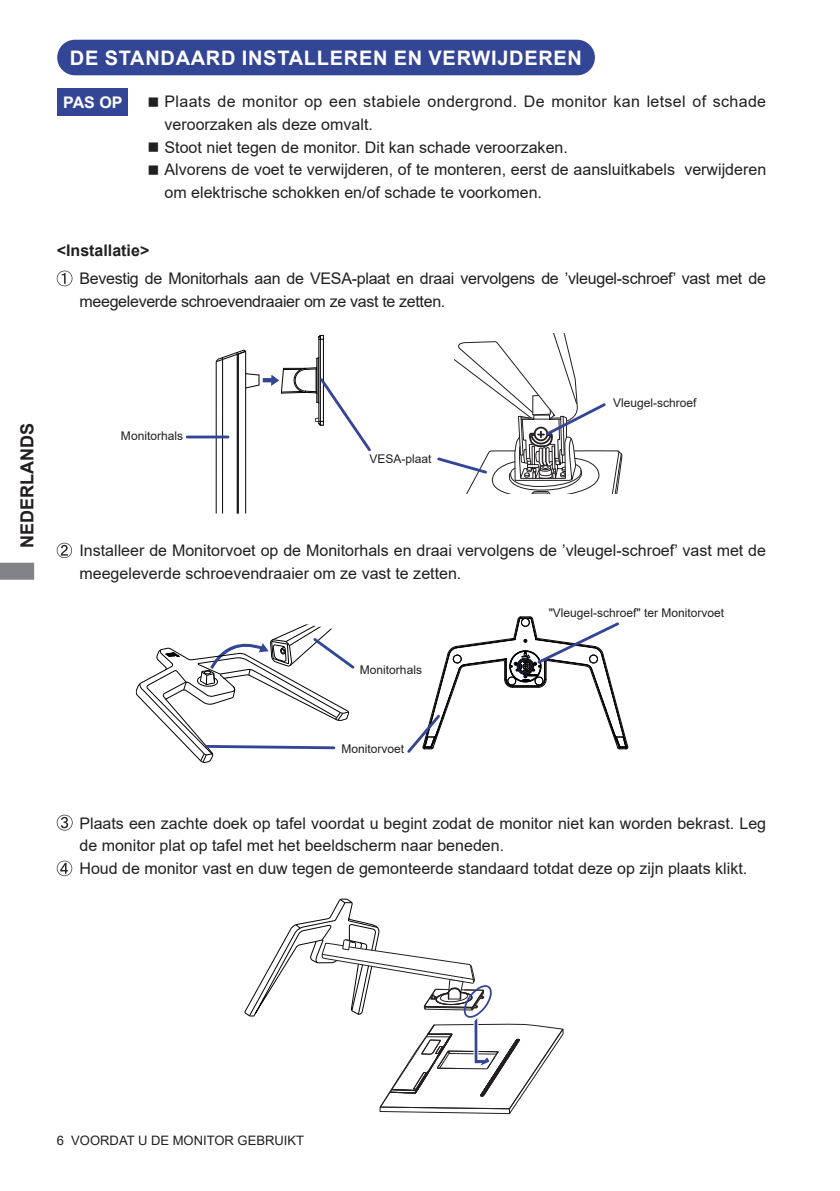
<style>
.page{position:relative;width:840px;height:1191px;background:#fff}
.page>*{position:absolute;margin:0;border:0;box-sizing:border-box;transform-origin:0 0}
.t1{font:700 20px "Arial";letter-spacing:.035em;color:#fff}
.t2{font:700 18px "Arial";color:#231f20}
.t3{font:16px/22.6px "Arial";color:#231f20}
.t4{font:16px/22.6px "Arial";letter-spacing:-.02em;color:#231f20}
.t5{font:16px/22.6px "Arial";letter-spacing:.02em;color:#231f20}
.t6{font:700 16px "Arial";color:#231f20}
.t7{font:700 16px "Arial";color:#fff}
.t8{font:13px "Arial";color:#231f20}
.t9{font:12px "Arial";color:#231f20}
</style>
<div class="page">
<svg style="left:0;top:562px;width:34px;height:18px"></svg>
<div style="left:58px;top:41px;width:535px;height:33px;background:#334595;border-radius:17px"></div>
<div style="left:57px;top:40px;width:537px;height:35px;border:2px solid #334595;border-radius:17px"></div>
<div style="left:58px;top:88px;width:70px;height:27px;background:#334595"></div>
<svg style="left:57px;top:271px;width:15px;height:15px"></svg>
<svg style="left:57px;top:543px;width:15px;height:15px"></svg>
<svg style="left:57px;top:814px;width:15px;height:16px"></svg>
<svg style="left:57px;top:860px;width:15px;height:16px"></svg>
<hr style="left:318px;top:337px;width:1px;height:86px;background:#030303">
<hr style="left:320px;top:339px;width:1px;height:82px;background:#030303">
<hr style="left:323px;top:335px;width:1px;height:90px;background:#030303">
<svg style="left:318px;top:335px;width:5px;height:5px"></svg>
<hr style="left:237px;top:354px;width:1px;height:159px;background:#030303">
<hr style="left:222px;top:359px;width:1px;height:154px;background:#030303">
<hr style="left:216px;top:362px;width:1px;height:151px;background:#030303">
<hr style="left:245px;top:351px;width:1px;height:162px;background:#030303">
<hr style="left:238px;top:354px;width:1px;height:159px;background:#030303">
<hr style="left:187px;top:435px;width:41px;height:3px;background:#334595">
<svg style="left:215px;top:349px;width:156px;height:105px"></svg>
<svg style="left:437px;top:334px;width:185px;height:159px"></svg>
<svg style="left:407px;top:616px;width:220px;height:137px"></svg>
<svg style="left:136px;top:624px;width:219px;height:139px"></svg>
<svg style="left:244px;top:898px;width:319px;height:216px"></svg>
<p class="t1" style="left:70px;top:44px;width:513px">DE STANDAARD INSTALLEREN EN VERWIJDEREN</p>
<p class="t7" style="left:63px;top:91px;width:61px">PAS OP</p>
<p class="t5" style="left:164px;top:90px;width:602px;text-indent:-17px">■ Plaats de monitor op een stabiele ondergrond. De monitor kan letsel of schade veroorzaken als deze omvalt.</p>
<p class="t3" style="left:147px;top:136px;width:421px">■ Stoot niet tegen de monitor. Dit kan schade veroorzaken.</p>
<p class="t3" style="left:164px;top:158px;width:602px;text-indent:-17px">■ Alvorens de voet te verwijderen, of te monteren, eerst de aansluitkabels verwijderen om elektrische schokken en/of schade te voorkomen.</p>
<p class="t6" style="left:57px;top:239px;width:94px">&lt;Installatie&gt;</p>
<p class="t4" style="left:79px;top:267px;width:687px">Bevestig de Monitorhals aan de VESA-plaat en draai vervolgens de ’vleugel-schroef’ vast met de meegeleverde schroevendraaier om ze vast te zetten.</p>
<p class="t2" style="left:14px;top:548px;width:126px;rotate:-90deg">NEDERLANDS</p>
<p class="t9" style="left:121px;top:427px;width:64px">Monitorhals</p>
<p class="t9" style="left:369px;top:451px;width:64px">VESA-plaat</p>
<p class="t9" style="left:612px;top:394px;width:85px">Vleugel-schroef</p>
<p class="t3" style="left:79px;top:539px;width:687px">Installeer de Monitorvoet op de Monitorhals en draai vervolgens de ’vleugel-schroef’ vast met de meegeleverde schroevendraaier om ze vast te zetten.</p>
<p class="t9" style="left:360px;top:661px;width:64px">Monitorhals</p>
<p class="t9" style="left:341px;top:740px;width:64px">Monitorvoet</p>
<p class="t9" style="left:548px;top:604px;width:177px">"Vleugel-schroef" ter Monitorvoet</p>
<p class="t3" style="left:79px;top:812px;width:687px">Plaats een zachte doek op tafel voordat u begint zodat de monitor niet kan worden bekrast. Leg de monitor plat op tafel met het beeldscherm naar beneden.<br>Houd de monitor vast en duw tegen de gemonteerde standaard totdat deze op zijn plaats klikt.</p>
<p class="t8" style="left:57px;top:1131px;width:249px">6 VOORDAT U DE MONITOR GEBRUIKT</p>
</div>
